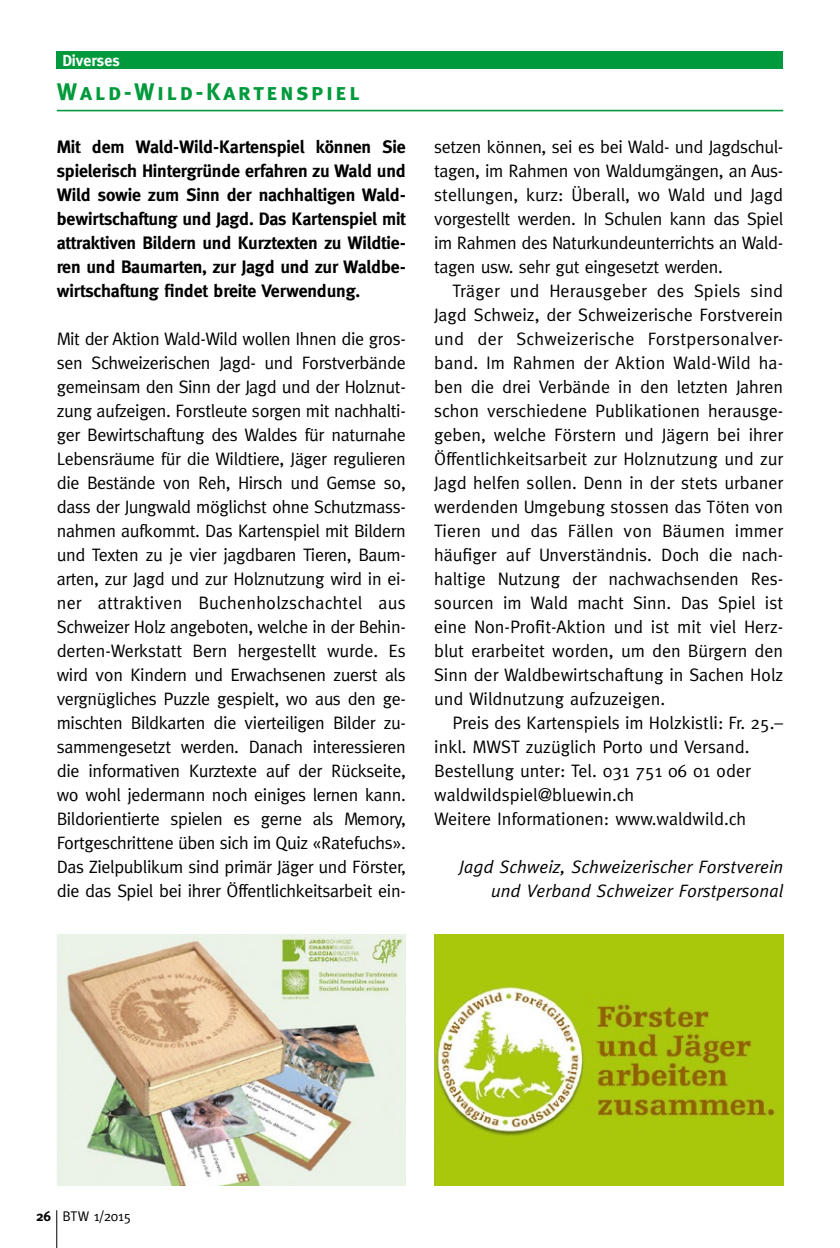
<style>
.page{position:relative;width:840px;height:1248px;background:#fff}
.page>*{position:absolute;margin:0;border:0;box-sizing:border-box;transform-origin:0 0}
.t1{font:24px "Meta Bold Caps";letter-spacing:.1em;color:#009a3c}
.t2{font:18px/24px "Meta";color:#000;text-align:justify}
.t3{font:700 18px/24px "Meta";letter-spacing:-.01em;color:#000;text-align:justify}
.t4{font:italic 18px/24px "Meta";color:#000;text-align:right}
.t5{font:700 16px "Meta";color:#fff}
.t6{font:14px "Meta";letter-spacing:-.01em;color:#000}
.s1{font-weight:700}
</style>
<div class="page">
<hr style="left:56px;top:1210px;width:1px;height:37px;background:#000">
<img style="left:57px;top:934px;width:348px;height:251px">
<img style="left:434px;top:934px;width:348px;height:251px">
<div style="left:57px;top:51px;width:725px;height:17px;background:#009a3c"></div>
<hr style="left:57px;top:110px;width:725px;height:1px;background:#009a3c">
<p class="t5" style="left:62px;top:51px;width:59px">Diverses</p>
<h1 class="t1" style="left:57px;top:77px;width:304px">Wald-Wild-Kartenspiel</h1>
<p class="t3" style="left:57px;top:134px;width:350px">Mit dem Wald-Wild-Kartenspiel können Sie spielerisch Hintergründe erfahren zu Wald und Wild sowie zum Sinn der nachhaltigen Wald&shy;bewirtschaftung und Jagd. Das Kartenspiel mit attraktiven Bildern und Kurztexten zu Wildtie&shy;ren und Baumarten, zur Jagd und zur Waldbe&shy;wirtschaftung findet breite Verwendung.</p>
<p class="t2" style="left:57px;top:326px;width:350px">Mit der Aktion Wald-Wild wollen Ihnen die gros&shy;sen Schweizerischen Jagd- und Forstverbände gemeinsam den Sinn der Jagd und der Holznut&shy;zung aufzeigen. Forstleute sorgen mit nachhalti&shy;ger Bewirtschaftung des Waldes für naturnahe Lebensräume für die Wildtiere, Jäger regulieren die Bestände von Reh, Hirsch und Gemse so, dass der Jungwald möglichst ohne Schutzmass&shy;nahmen aufkommt. Das Kartenspiel mit Bildern und Texten zu je vier jagdbaren Tieren, Baum&shy;arten, zur Jagd und zur Holznutzung wird in ei&shy;ner attraktiven Buchenholzschachtel aus Schweizer Holz angeboten, welche in der Behin&shy;derten-Werkstatt Bern hergestellt wurde. Es wird von Kindern und Erwachsenen zuerst als vergnügliches Puzzle gespielt, wo aus den ge&shy;mischten Bildkarten die vierteiligen Bilder zu&shy;sammengesetzt werden. Danach interessieren die informativen Kurztexte auf der Rückseite, wo wohl jedermann noch einiges lernen kann.<br>Bildorientierte spielen es gerne als Memory, Fortgeschrittene üben sich im Quiz «Ratefuchs».<br>Das Zielpublikum sind primär Jäger und Förster, die das Spiel bei ihrer Öffentlichkeitsarbeit ein-</p>
<p class="t2" style="left:434px;top:134px;width:350px">setzen können, sei es bei Wald- und Jagdschul&shy;tagen, im Rahmen von Waldumgängen, an Aus&shy;stellungen, kurz: Überall, wo Wald und Jagd vorgestellt werden. In Schulen kann das Spiel im Rahmen des Naturkundeunterrichts an Wald&shy;tagen usw. sehr gut eingesetzt werden.</p>
<p class="t2" style="left:434px;top:278px;width:350px;text-indent:18px">Träger und Herausgeber des Spiels sind Jagd Schweiz, der Schweizerische Forstverein und der Schweizerische Forstpersonalver&shy;band. Im Rahmen der Aktion Wald-Wild ha&shy;ben die drei Verbände in den letzten Jahren schon verschiedene Publikationen herausge&shy;geben, welche Förstern und Jägern bei ihrer Öffentlichkeitsarbeit zur Holznutzung und zur Jagd helfen sollen. Denn in der stets urbaner werdenden Umgebung stossen das Töten von Tieren und das Fällen von Bäumen immer häufiger auf Unverständnis. Doch die nach&shy;haltige Nutzung der nachwachsenden Res&shy;sourcen im Wald macht Sinn. Das Spiel ist eine Non-Profit-Aktion und ist mit viel Herz&shy;blut erarbeitet worden, um den Bürgern den Sinn der Waldbewirtschaftung in Sachen Holz und Wildnutzung aufzuzeigen.</p>
<p class="t2" style="left:434px;top:710px;width:350px;text-align:left;text-indent:18px">Preis des Kartenspiels im Holzkistli: Fr. 25.– inkl. MWST zuzüglich Porto und Versand.<br>Bestellung unter: Tel. 031 751 06 01 oder waldwildspiel@bluewin.ch<br>Weitere Informationen: www.waldwild.ch</p>
<p class="t4" style="left:459px;top:854px;width:325px">Jagd Schweiz, Schweizerischer Forstverein und Verband Schweizer Forstpersonal</p>
<p class="t6" style="left:36px;top:1208px;width:97px"><span class="s1">26</span> BTW 1/2015</p>
</div>
